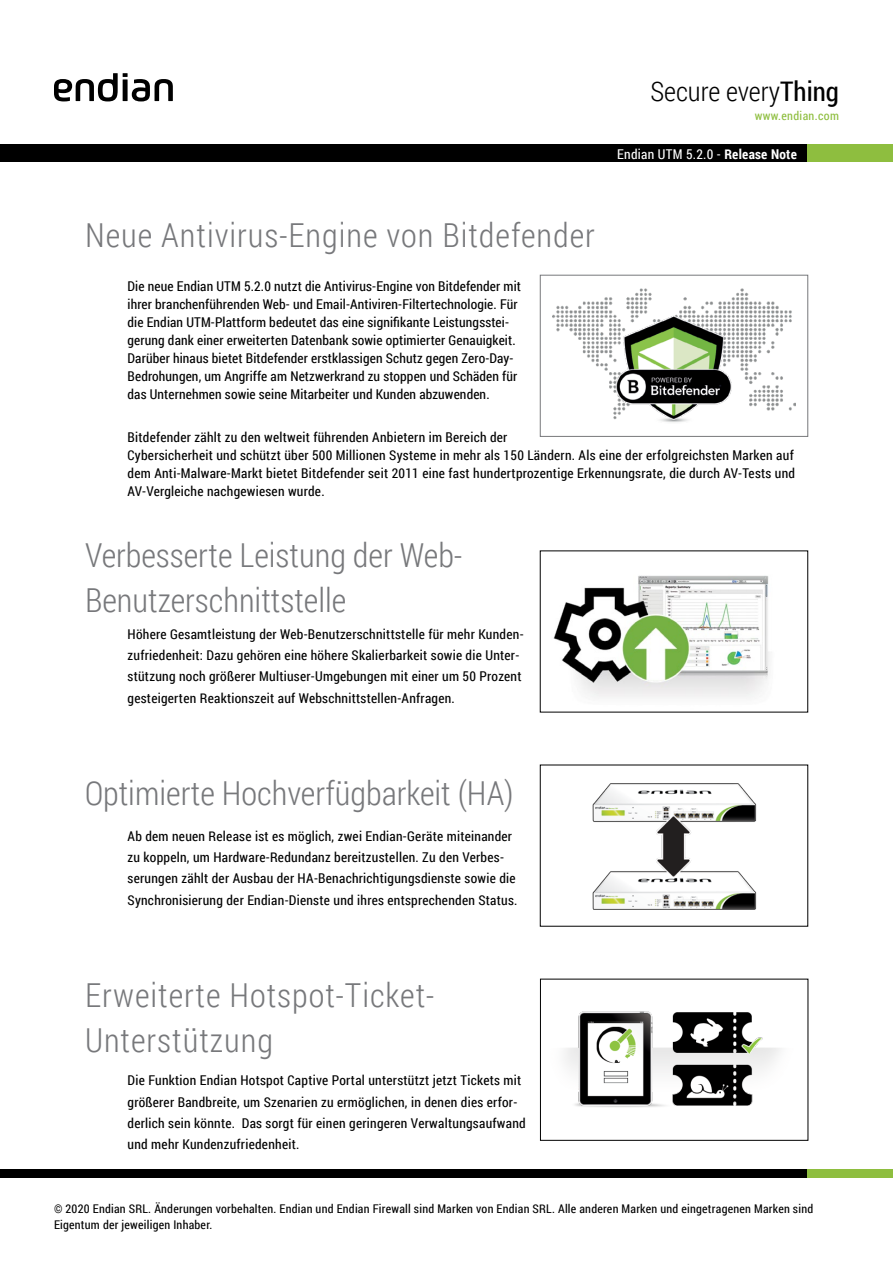
<style>
.page{position:relative;width:893px;height:1263px;background:#fff}
.page>*{position:absolute;margin:0;border:0;box-sizing:border-box;transform-origin:0 0}
.t1{font:300 33px/45px "Roboto Condensed";letter-spacing:.01em;color:#77787b}
.t2{font:300 33px/45px "Roboto Condensed";letter-spacing:.03em;color:#77787b}
.t3{font:300 27px "Roboto Condensed";color:#000}
.t4{font:13.5px/18px "Roboto Condensed";letter-spacing:.02em;color:#000}
.t5{font:13.5px "Roboto Condensed";letter-spacing:.02em;color:#fff}
.t6{font:12px/16.5px "Roboto Condensed";letter-spacing:.02em;color:#000}
.t7{font:12px "Roboto Condensed";letter-spacing:.03em;color:#8ebe3f}
.s1{font-weight:400}
.s2{font-weight:700}
</style>
<div class="page">
<div style="left:0;top:144px;width:893px;height:17px;background:#000"></div>
<div style="left:808px;top:144px;width:85px;height:17px;background:#8ebe3f"></div>
<svg style="left:54px;top:73px;width:119px;height:28px"></svg>
<div style="left:0;top:1169px;width:808px;height:9px;background:#000"></div>
<div style="left:808px;top:1169px;width:85px;height:9px;background:#8ebe3f"></div>
<img style="left:553px;top:288px;width:242px;height:135px">
<div style="left:540px;top:275px;width:268px;height:162px;border:1px solid #77787b"></div>
<img style="left:553px;top:575px;width:216px;height:122px">
<img style="left:592px;top:783px;width:165px;height:127px">
<img style="left:564px;top:1011px;width:217px;height:96px">
<h2 class="t3" style="left:650px;top:73px;width:190px">Secure every<span class="s1">Thing</span></h2>
<p class="t7" style="left:755px;top:108px;width:86px">www.endian.com</p>
<p class="t5" style="left:617px;top:144px;width:181px">Endian UTM 5.2.0 - <span class="s2">Release Note</span></p>
<h1 class="t2" style="left:85px;top:212px;width:511px">Neue Antivirus-Engine von Bitdefender</h1>
<p class="t4" style="left:128px;top:276px;width:395px">Die neue Endian UTM 5.2.0 nutzt die Antivirus-Engine von Bitdefender mit ihrer branchenführenden Web- und Email-Antiviren-Filtertechnologie. Für die Endian UTM-Plattform bedeutet das eine signifikante Leistungsstei&shy;gerung dank einer erweiterten Datenbank sowie optimierter Genauigkeit.<br>Darüber hinaus bietet Bitdefender erstklassigen Schutz gegen Zero-Day-Bedrohungen, um Angriffe am Netzwerkrand zu stoppen und Schäden für das Unternehmen sowie seine Mitarbeiter und Kunden abzuwenden.</p>
<p class="t4" style="left:128px;top:428px;width:669px">Bitdefender zählt zu den weltweit führenden Anbietern im Bereich der<br>Cybersicherheit und schützt über 500 Millionen Systeme in mehr als 150 Ländern. Als eine der erfolgreichsten Marken auf dem Anti-Malware-Markt bietet Bitdefender seit 2011 eine fast hundertprozentige Erkennungsrate, die durch AV-Tests und AV-Vergleiche nachgewiesen wurde.</p>
<h1 class="t1" style="left:85px;top:531px;width:378px">Verbesserte Leistung der Web-<br>Benutzerschnittstelle</h1>
<p class="t4" style="left:128px;top:623px;width:398px;line-height:21.3px">Höhere Gesamtleistung der Web-Benutzerschnittstelle für mehr Kunden&shy;zufriedenheit: Dazu gehören eine höhere Skalierbarkeit sowie die Unter&shy;stützung noch größerer Multiuser-Umgebungen mit einer um 50 Prozent gesteigerten Reaktionszeit auf Webschnittstellen-Anfragen.</p>
<h1 class="t1" style="left:85px;top:770px;width:430px">Optimierte Hochverfügbarkeit (HA)</h1>
<p class="t4" style="left:128px;top:825px;width:391px;line-height:21.3px">Ab dem neuen Release ist es möglich, zwei Endian-Geräte miteinander zu koppeln, um Hardware-Redundanz bereitzustellen. Zu den Verbes&shy;serungen zählt der Ausbau der HA-Benachrichtigungsdienste sowie die Synchronisierung der Endian-Dienste und ihres entsprechenden Status.</p>
<h1 class="t2" style="left:85px;top:972px;width:351px">Erweiterte Hotspot-Ticket-<br>Unterstützung</h1>
<p class="t4" style="left:128px;top:1069px;width:400px;line-height:21.3px">Die Funktion Endian Hotspot Captive Portal unterstützt jetzt Tickets mit größerer Bandbreite, um Szenarien zu ermöglichen, in denen dies erfor&shy;derlich sein könnte. Das sorgt für einen geringeren Verwaltungsaufwand und mehr Kundenzufriedenheit.</p>
<p class="t6" style="left:54px;top:1200px;width:761px">© 2020 Endian SRL. Änderungen vorbehalten. Endian und Endian Firewall sind Marken von Endian SRL. Alle anderen Marken und eingetragenen Marken sind<br>Eigentum der jeweiligen Inhaber.</p>
</div>
